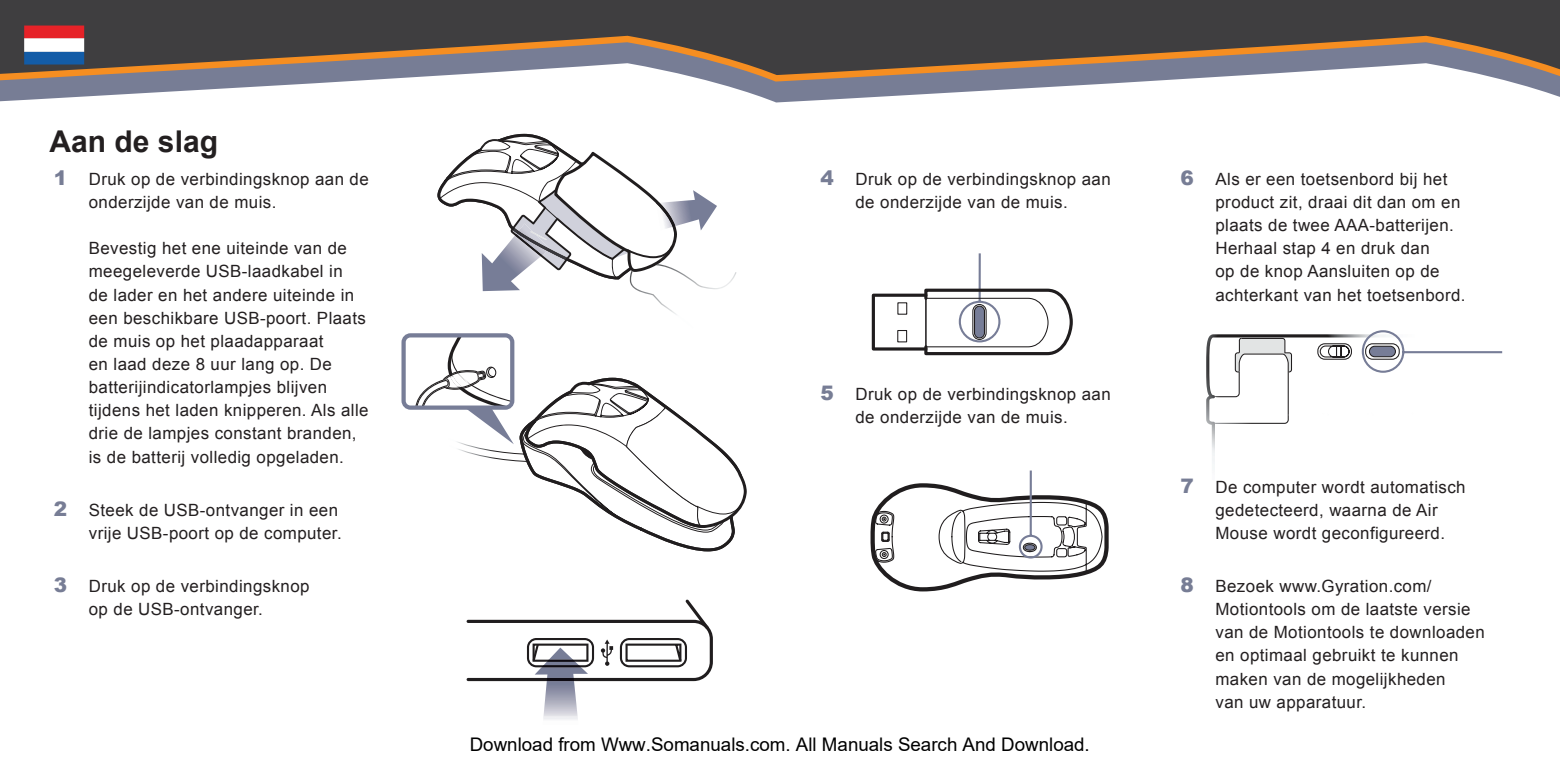
<style>
.page{position:relative;width:1560px;height:780px;background:#fff}
.page>*{position:absolute;margin:0;border:0;box-sizing:border-box;transform-origin:0 0}
.t1{font:700 30px "Arial";color:#231f20}
.t2{font:900 20px "Arial";color:#777d95}
.t3{font:18.75px "Arial";color:#000}
.Dutch_Numbered_Secti{font:17px/23px "Arial";letter-spacing:.025em;color:#231f20}
</style>
<div class="page">
<img style="left:639px;top:272px;width:97px;height:43px">
<svg style="left:401px;top:333px;width:346px;height:219px"></svg>
<svg style="left:466px;top:599px;width:246px;height:121px"></svg>
<hr style="left:546px;top:678px;width:28px;height:3px;background:#0d0a12">
<hr style="left:544px;top:716px;width:33px;height:1px;background:#ececef">
<svg style="left:437px;top:133px;width:280px;height:158px"></svg>
<svg style="left:0;top:87px;width:780px;height:16px"></svg>
<div style="left:0;top:0;width:780px;height:33px;background:#3f3e40"></div>
<svg style="left:780px;top:87px;width:779px;height:16px"></svg>
<div style="left:780px;top:0;width:779px;height:33px;background:#3f3e40"></div>
<svg style="left:0;top:33px;width:1559px;height:54px;background:#837873"></svg>
<div style="left:24px;top:38px;width:60px;height:14px;background:#fff"></div>
<div style="left:24px;top:26px;width:60px;height:12px;background:#e62228"></div>
<div style="left:24px;top:52px;width:60px;height:12px;background:#135ca7"></div>
<div style="left:871px;top:293px;width:56px;height:57px;border:3px solid #201d1e"></div>
<svg style="left:896px;top:253px;width:177px;height:103px"></svg>
<svg style="left:870px;top:470px;width:239px;height:122px"></svg>
<img style="left:1206px;top:334px;width:110px;height:131px">
<svg style="left:1316px;top:330px;width:187px;height:43px"></svg>
<p class="t1" style="left:50px;top:122px;width:170px">Aan de slag</p>
<p class="t2" style="left:54px;top:163px;width:15px">1</p>
<p class="t2" style="left:54px;top:494px;width:15px">2</p>
<p class="t2" style="left:54px;top:570px;width:15px">3</p>
<p class="Dutch_Numbered_Secti" style="left:89px;top:167px;width:281px">Druk op de verbindingsknop aan de onderzijde van de muis.</p>
<p class="Dutch_Numbered_Secti" style="left:89px;top:237px;width:281px">Bevestig het ene uiteinde van de meegeleverde USB-laadkabel in<br>de lader en het andere uiteinde in een beschikbare USB-poort. Plaats de muis op het plaadapparaat<br>en laad deze 8 uur lang op. De batterijindicatorlampjes blijven tijdens het laden knipperen. Als alle drie de lampjes constant branden, is de batterij volledig opgeladen.</p>
<p class="Dutch_Numbered_Secti" style="left:89px;top:498px;width:254px">Steek de USB-ontvanger in een vrije USB-poort op de computer.</p>
<p class="Dutch_Numbered_Secti" style="left:89px;top:574px;width:222px">Druk op de verbindingsknop op de USB-ontvanger.</p>
<p class="t2" style="left:820px;top:163px;width:15px">4</p>
<p class="Dutch_Numbered_Secti" style="left:855px;top:167px;width:257px">Druk op de verbindingsknop aan de onderzijde van de muis.</p>
<p class="t2" style="left:820px;top:378px;width:15px">5</p>
<p class="Dutch_Numbered_Secti" style="left:855px;top:382px;width:257px">Druk op de verbindingsknop aan de onderzijde van de muis.</p>
<p class="t3" style="left:469px;top:734px;width:621px">Download from Www.Somanuals.com. All Manuals Search And Download.</p>
<p class="t2" style="left:1180px;top:163px;width:15px">6</p>
<p class="Dutch_Numbered_Secti" style="left:1215px;top:167px;width:251px">Als er een toetsenbord bij het product zit, draai dit dan om en plaats de twee AAA-batterijen.<br>Herhaal stap 4 en druk dan<br>op de knop Aansluiten op de achterkant van het toetsenbord.</p>
<p class="t2" style="left:1180px;top:471px;width:15px">7</p>
<p class="t2" style="left:1180px;top:570px;width:15px">8</p>
<p class="Dutch_Numbered_Secti" style="left:1215px;top:475px;width:252px">De computer wordt automatisch gedetecteerd, waarna de Air<br>Mouse wordt geconfigureerd.</p>
<p class="Dutch_Numbered_Secti" style="left:1215px;top:574px;width:271px">Bezoek www.Gyration.com/<br>Motiontools om de laatste versie van de Motiontools te downloaden en optimaal gebruikt te kunnen maken van de mogelijkheden<br>van uw apparatuur.</p>
</div>
